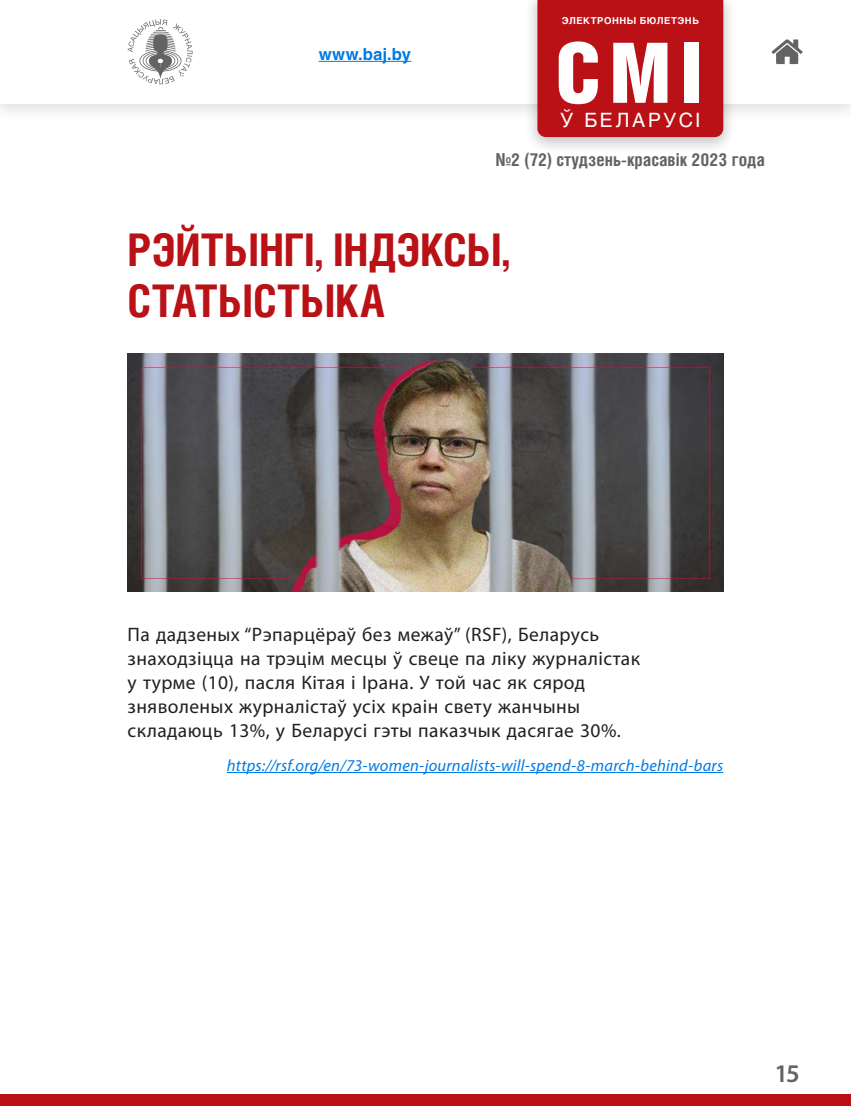
<style>
.page{position:relative;width:851px;height:1106px;background:#fff}
.page>*{position:absolute;margin:0;border:0;box-sizing:border-box;transform-origin:0 0}
.t1{font:83.55px "Helios Cond Black C";color:#fff}
.t2{font:700 45px/51px "Helios Cond C";letter-spacing:-.005em;color:#b91115}
.t3{font:600 25.5px "Myriad Pro";color:#636366}
.t4{font:19.5px/24px "Myriad Pro";letter-spacing:.02em;color:#231f20}
.t5{font:19.5px "Helios C";letter-spacing:.13em;color:#fff}
.t6{font:700 17.85px "Helios Cond C";color:#636366}
.t7{font:italic 16.5px "Myriad Pro";letter-spacing:.015em;color:#007ae5}
.t8{font:700 16.5px "Helios C";letter-spacing:.01em;color:#007ae5}
.t9{font:700 9.45px "Helios C";letter-spacing:.06em;color:#fff}
</style>
<div class="page">
<div style="left:0;top:1094px;width:850px;height:12px;background:#b91115"></div>
<hr style="left:227px;top:772px;width:496px;height:1px;background:#007ae5">
<img style="left:128px;top:353px;width:595px;height:239px">
<div style="left:0;top:0;width:850px;height:122px;background:#231f20;opacity:.15"></div>
<div style="left:0;top:0;width:850px;height:103px;background:#fff"></div>
<svg style="left:128px;top:19px;width:64px;height:65px"></svg>
<hr style="left:319px;top:61px;width:92px;height:1px;background:#007ae5">
<svg style="left:771px;top:39px;width:31px;height:25px"></svg>
<div style="left:523px;top:0;width:213px;height:155px;background:#231f20;opacity:.25"></div>
<div style="left:537px;top:0;width:186px;height:137px;background:#b91115"></div>
<p class="t8" style="left:319px;top:44px;width:94px">www.baj.by</p>
<p class="t9" style="left:561px;top:15px;width:139px">ЭЛЕКТРОННЫ БЮЛЕТЭНЬ</p>
<h1 class="t1" style="left:555px;top:25px;width:149px">СМІ</h1>
<p class="t5" style="left:560px;top:109px;width:141px">Ў БЕЛАРУСІ</p>
<p class="t6" style="left:496px;top:149px;width:270px">№2 (72) студзень-красавік 2023 года</p>
<h2 class="t2" style="left:128px;top:223px;width:383px">РЭЙТЫНГІ, ІНДЭКСЫ,<br>СТАТЫСТЫКА</h2>
<p class="t4" style="left:128px;top:622px;width:514px">Па дадзеных “Рэпарцёраў без межаў” (RSF), Беларусь знаходзіцца на трэцім месцы ў свеце па ліку журналістак у турме (10), пасля Кітая і Ірана. У той час як сярод зняволеных журналістаў усіх краін свету жанчыны складаюць 13%, у Беларусі гэты паказчык дасягае 30%.</p>
<p class="t7" style="left:227px;top:755px;width:498px">https://rsf.org/en/73-women-journalists-will-spend-8-march-behind-bars</p>
<h3 class="t3" style="left:774px;top:1057px;width:27px">15</h3>
</div>
